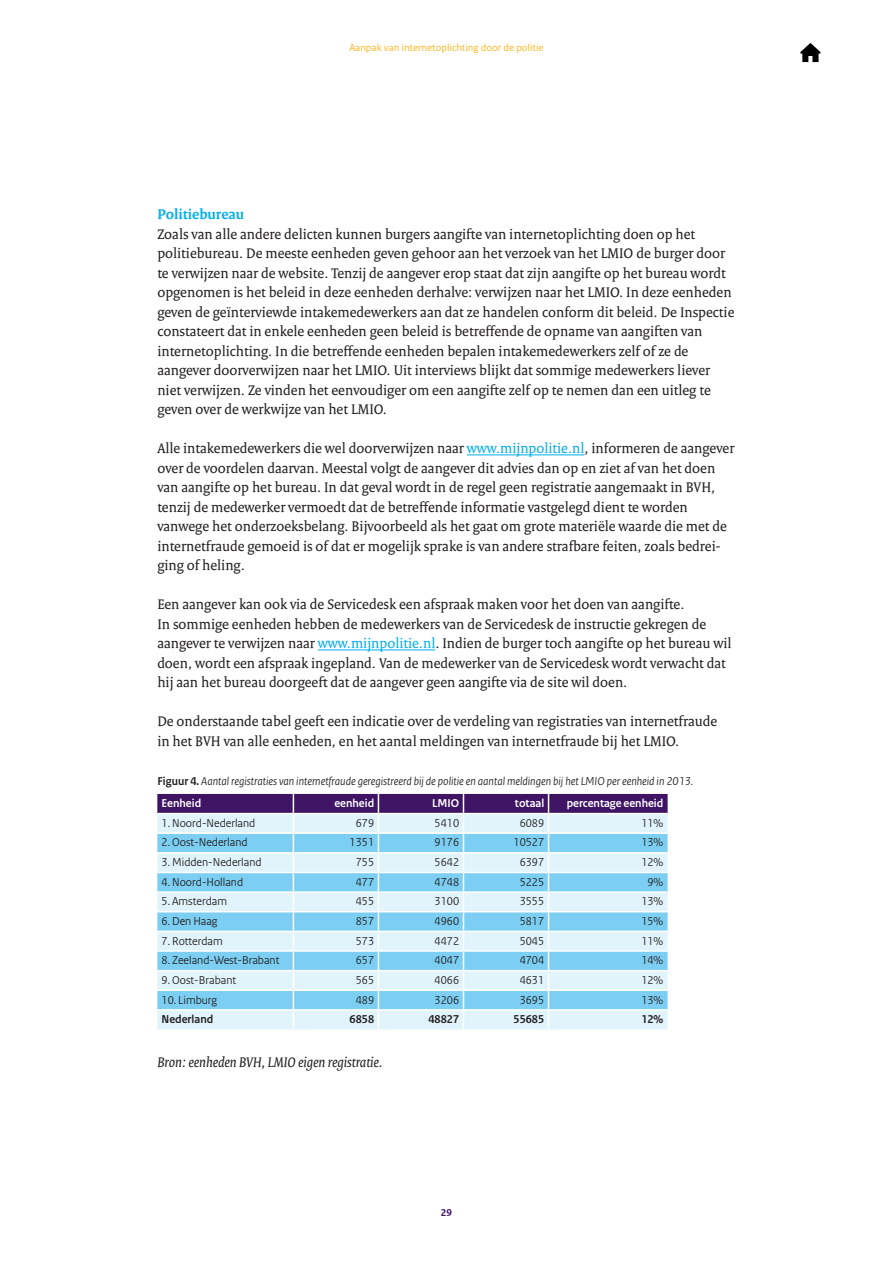
<style>
.page{position:relative;width:893px;height:1263px;background:#fff}
.page>*{position:absolute;margin:0;border:0;box-sizing:border-box;transform-origin:0 0}
._10_RO_Broodtekst{font:15px/19.5px "Rijksoverheid Serif";color:#231f20}
._06_RO_Subalineakop{font:italic 15px "Rijksoverheid Serif";color:#231f20}
._07_RO_Alineakop{font:700 15px "Rijksoverheid Serif";color:#00aeef}
._32_RO_Tabel_Broodte{font:12px "Rijksoverheid Sans Heading";color:#231f20}
._13_RO_Fotobijschrif{font:italic 12px "Rijksoverheid Sans Heading";color:#231f20}
._30_RO_Tabel_Kop{font:700 12px "Rijksoverheid Sans Heading";color:#fff}
._31_RO_Tabel_Tussenk{font:700 12px "Rijksoverheid Sans Heading";color:#231f20}
.t1{font:10.5px "Rijksoverheid Sans Text";color:#ffb620}
.t2{font:700 10.5px "Rijksoverheid Sans Text";color:#3f1464}
.s1{color:#00aeef}
.s2{font-weight:700;font-style:normal}
</style>
<div class="page">
<svg style="left:800px;top:43px;width:20px;height:19px"></svg>
<hr style="left:467px;top:454px;width:117px;height:1px;background:#00aeef">
<hr style="left:318px;top:649px;width:117px;height:1px;background:#00aeef">
<svg style="left:157px;top:794px;width:511px;height:235px;background:#b0d4ec"></svg>
<p class="t1" style="left:349px;top:42px;width:196px">Aanpak van internetoplichting door de politie</p>
<p class="_07_RO_Alineakop" style="left:157px;top:205px;width:88px">Politiebureau</p>
<p class="_10_RO_Broodtekst" style="left:157px;top:224px;width:579px">Zoals van alle andere delicten kunnen burgers aangifte van internetoplichting doen op het politiebureau. De meeste eenheden geven gehoor aan het verzoek van het LMIO de burger door te verwijzen naar de website. Tenzij de aangever erop staat dat zijn aangifte op het bureau wordt opgenomen is het beleid in deze eenheden derhalve: verwijzen naar het LMIO. In deze eenheden geven de geïnterviewde intakemedewerkers aan dat ze handelen conform dit beleid. De Inspectie constateert dat in enkele eenheden geen beleid is betreffende de opname van aangiften van internetoplichting. In die betreffende eenheden bepalen intakemedewerkers zelf of ze de aangever doorverwijzen naar het LMIO. Uit interviews blijkt dat sommige medewerkers liever niet verwijzen. Ze vinden het eenvoudiger om een aangifte zelf op te nemen dan een uitleg te geven over de werkwijze van het LMIO.</p>
<p class="_10_RO_Broodtekst" style="left:157px;top:439px;width:579px">Alle intakemedewerkers die wel doorverwijzen naar <span class="s1">www.mijnpolitie.nl</span>, informeren de aangever over de voordelen daarvan. Meestal volgt de aangever dit advies dan op en ziet af van het doen van aangifte op het bureau. In dat geval wordt in de regel geen registratie aangemaakt in BVH, tenzij de medewerker vermoedt dat de betreffende informatie vastgelegd dient te worden vanwege het onderzoeksbelang. Bijvoorbeeld als het gaat om grote materiële waarde die met de internetfraude gemoeid is of dat er mogelijk sprake is van andere strafbare feiten, zoals bedrei&shy;ging of heling.</p>
<p class="_10_RO_Broodtekst" style="left:157px;top:595px;width:576px">Een aangever kan ook via de Servicedesk een afspraak maken voor het doen van aangifte.<br>In sommige eenheden hebben de medewerkers van de Servicedesk de instructie gekregen de aangever te verwijzen naar <span class="s1">www.mijnpolitie.nl</span>. Indien de burger toch aangifte op het bureau wil doen, wordt een afspraak ingepland. Van de medewerker van de Servicedesk wordt verwacht dat hij aan het bureau doorgeeft dat de aangever geen aangifte via de site wil doen.</p>
<p class="_10_RO_Broodtekst" style="left:157px;top:712px;width:561px">De onderstaande tabel geeft een indicatie over de verdeling van registraties van internetfraude in het BVH van alle eenheden, en het aantal meldingen van internetfraude bij het LMIO.</p>
<p class="_13_RO_Fotobijschrif" style="left:157px;top:774px;width:537px"><span class="s2">Figuur 4.</span> Aantal registraties van internetfraude geregistreerd bij de politie en aantal meldingen bij het LMIO per eenheid in 2013.</p>
<p class="_30_RO_Tabel_Kop" style="left:162px;top:796px;width:41px">Eenheid</p>
<p class="_30_RO_Tabel_Kop" style="left:334px;top:796px;width:41px">eenheid</p>
<p class="_30_RO_Tabel_Kop" style="left:432px;top:796px;width:28px">LMIO</p>
<p class="_30_RO_Tabel_Kop" style="left:515px;top:796px;width:31px">totaal</p>
<p class="_30_RO_Tabel_Kop" style="left:567px;top:796px;width:98px">percentage eenheid</p>
<p class="_32_RO_Tabel_Broodte" style="left:162px;top:816px;width:95px">1. Noord-Nederland</p>
<p class="_32_RO_Tabel_Broodte" style="left:356px;top:816px;width:20px">679</p>
<p class="_32_RO_Tabel_Broodte" style="left:435px;top:816px;width:26px">5410</p>
<p class="_32_RO_Tabel_Broodte" style="left:520px;top:816px;width:26px">6089</p>
<p class="_32_RO_Tabel_Broodte" style="left:641px;top:816px;width:24px">11%</p>
<p class="_32_RO_Tabel_Broodte" style="left:162px;top:836px;width:88px">2. Oost-Nederland</p>
<p class="_32_RO_Tabel_Broodte" style="left:350px;top:836px;width:26px">1351</p>
<p class="_32_RO_Tabel_Broodte" style="left:435px;top:836px;width:26px">9176</p>
<p class="_32_RO_Tabel_Broodte" style="left:513px;top:836px;width:32px">10527</p>
<p class="_32_RO_Tabel_Broodte" style="left:641px;top:836px;width:24px">13%</p>
<p class="_32_RO_Tabel_Broodte" style="left:162px;top:855px;width:101px">3. Midden-Nederland</p>
<p class="_32_RO_Tabel_Broodte" style="left:356px;top:855px;width:20px">755</p>
<p class="_32_RO_Tabel_Broodte" style="left:435px;top:855px;width:26px">5642</p>
<p class="_32_RO_Tabel_Broodte" style="left:520px;top:855px;width:26px">6397</p>
<p class="_32_RO_Tabel_Broodte" style="left:641px;top:855px;width:24px">12%</p>
<p class="_32_RO_Tabel_Broodte" style="left:162px;top:875px;width:83px">4. Noord-Holland</p>
<p class="_32_RO_Tabel_Broodte" style="left:356px;top:875px;width:20px">477</p>
<p class="_32_RO_Tabel_Broodte" style="left:435px;top:875px;width:26px">4748</p>
<p class="_32_RO_Tabel_Broodte" style="left:520px;top:875px;width:26px">5225</p>
<p class="_32_RO_Tabel_Broodte" style="left:647px;top:875px;width:17px">9%</p>
<p class="_32_RO_Tabel_Broodte" style="left:162px;top:894px;width:67px">5. Amsterdam</p>
<p class="_32_RO_Tabel_Broodte" style="left:356px;top:894px;width:20px">455</p>
<p class="_32_RO_Tabel_Broodte" style="left:435px;top:894px;width:26px">3100</p>
<p class="_32_RO_Tabel_Broodte" style="left:520px;top:894px;width:26px">3555</p>
<p class="_32_RO_Tabel_Broodte" style="left:641px;top:894px;width:24px">13%</p>
<p class="_32_RO_Tabel_Broodte" style="left:162px;top:914px;width:58px">6. Den Haag</p>
<p class="_32_RO_Tabel_Broodte" style="left:356px;top:914px;width:20px">857</p>
<p class="_32_RO_Tabel_Broodte" style="left:435px;top:914px;width:26px">4960</p>
<p class="_32_RO_Tabel_Broodte" style="left:520px;top:914px;width:26px">5817</p>
<p class="_32_RO_Tabel_Broodte" style="left:641px;top:914px;width:24px">15%</p>
<p class="_32_RO_Tabel_Broodte" style="left:162px;top:934px;width:63px">7. Rotterdam</p>
<p class="_32_RO_Tabel_Broodte" style="left:356px;top:934px;width:20px">573</p>
<p class="_32_RO_Tabel_Broodte" style="left:435px;top:934px;width:26px">4472</p>
<p class="_32_RO_Tabel_Broodte" style="left:520px;top:934px;width:26px">5045</p>
<p class="_32_RO_Tabel_Broodte" style="left:641px;top:934px;width:24px">11%</p>
<p class="_32_RO_Tabel_Broodte" style="left:162px;top:953px;width:119px">8. Zeeland-West-Brabant</p>
<p class="_32_RO_Tabel_Broodte" style="left:356px;top:953px;width:20px">657</p>
<p class="_32_RO_Tabel_Broodte" style="left:435px;top:953px;width:26px">4047</p>
<p class="_32_RO_Tabel_Broodte" style="left:520px;top:953px;width:26px">4704</p>
<p class="_32_RO_Tabel_Broodte" style="left:641px;top:953px;width:24px">14%</p>
<p class="_32_RO_Tabel_Broodte" style="left:162px;top:973px;width:76px">9. Oost-Brabant</p>
<p class="_32_RO_Tabel_Broodte" style="left:356px;top:973px;width:20px">565</p>
<p class="_32_RO_Tabel_Broodte" style="left:435px;top:973px;width:26px">4066</p>
<p class="_32_RO_Tabel_Broodte" style="left:520px;top:973px;width:26px">4631</p>
<p class="_32_RO_Tabel_Broodte" style="left:641px;top:973px;width:24px">12%</p>
<p class="_32_RO_Tabel_Broodte" style="left:162px;top:993px;width:57px">10. Limburg</p>
<p class="_32_RO_Tabel_Broodte" style="left:356px;top:993px;width:20px">489</p>
<p class="_32_RO_Tabel_Broodte" style="left:435px;top:993px;width:26px">3206</p>
<p class="_32_RO_Tabel_Broodte" style="left:520px;top:993px;width:26px">3695</p>
<p class="_32_RO_Tabel_Broodte" style="left:641px;top:993px;width:24px">13%</p>
<p class="_31_RO_Tabel_Tussenk" style="left:162px;top:1012px;width:53px">Nederland</p>
<p class="_31_RO_Tabel_Tussenk" style="left:350px;top:1012px;width:26px">6858</p>
<p class="_31_RO_Tabel_Tussenk" style="left:428px;top:1012px;width:32px">48827</p>
<p class="_31_RO_Tabel_Tussenk" style="left:513px;top:1012px;width:32px">55685</p>
<p class="_31_RO_Tabel_Tussenk" style="left:641px;top:1012px;width:24px">12%</p>
<p class="_06_RO_Subalineakop" style="left:157px;top:1053px;width:227px">Bron: eenheden BVH, LMIO eigen registratie.</p>
<p class="t2" style="left:441px;top:1207px;width:13px">29</p>
</div>
